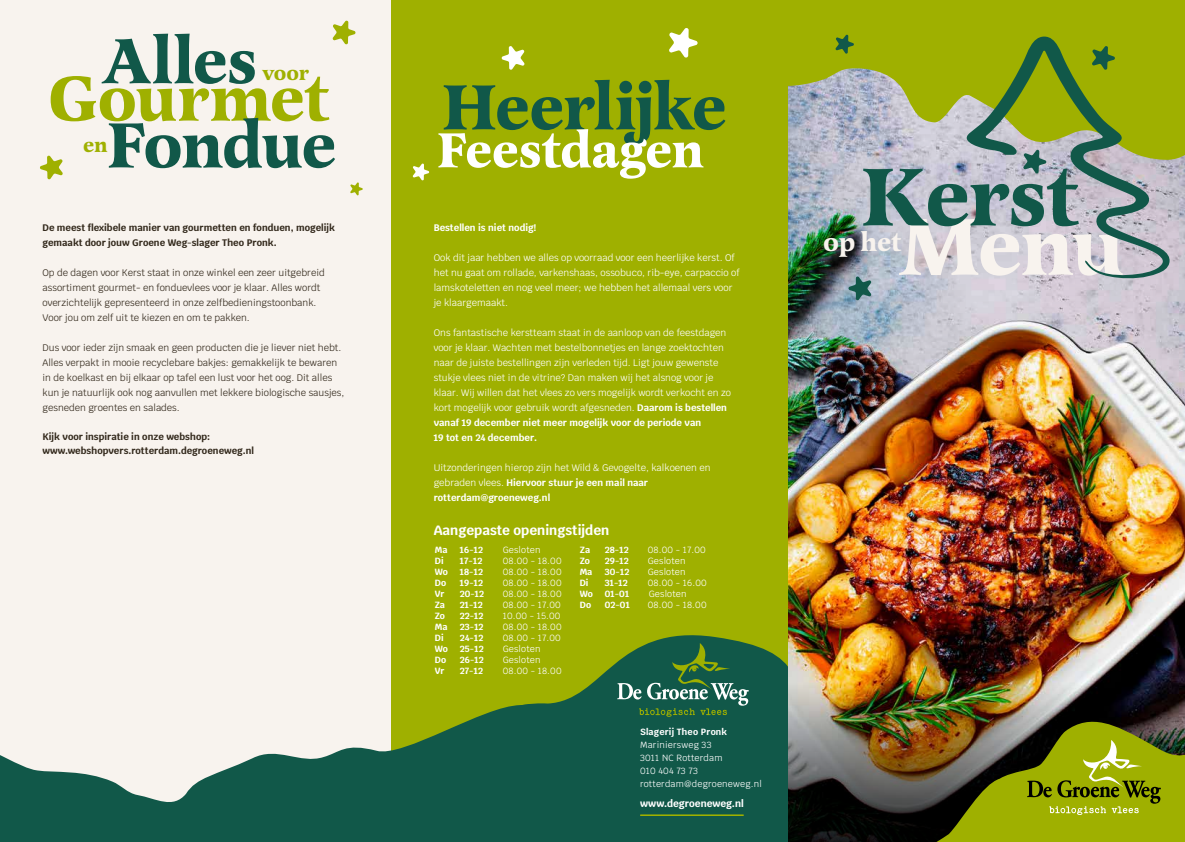
<style>
.page{position:relative;width:1185px;height:842px;background:#fff}
.page>*{position:absolute;margin:0;border:0;box-sizing:border-box;transform-origin:0 0}
.t1{font:700 84.8px "Latienne Pro";letter-spacing:-.02em;color:#115849}
.t2{font:700 83.6px "Latienne Pro";color:#f8f3ee}
.t3{font:700 66px "Latienne Pro";letter-spacing:-.025em;color:#115849}
.t4{font:700 66px "Latienne Pro";letter-spacing:-.01em;color:#9fb000}
.t5{font:700 50.9px "Latienne Pro";letter-spacing:-.01em;color:#fff}
.t6{font:700 26.6px "Latienne Pro";color:#f8f3ee}
.t7{font:700 21px "Latienne Pro";letter-spacing:-.015em;color:#9fb000}
.t8{font:700 13.5px "Krub";color:#fff}
.t9{font:700 10px "Krub";color:#fff}
.t10{font:9.5px/15px "Krub";color:#fff}
.t11{font:9.5px/15px "Krub";color:#33291c}
.t12{font:700 9.5px/15px "Krub";color:#33291c}
.t13{font:700 9.5px "Krub";color:#fff}
.t14{font:9px/13px "Krub";letter-spacing:.02em;color:#fff}
.t15{font:700 9px "Krub";letter-spacing:.02em;color:#fff}
.s1{font-weight:700}
</style>
<div class="page">
<div style="left:391px;top:0;width:397px;height:842px;background:#9fb000"></div>
<div style="left:0;top:0;width:391px;height:842px;background:#f8f3ee"></div>
<img style="left:788px;top:160px;width:397px;height:449px">
<svg style="left:848px;top:276px;width:24px;height:25px"></svg>
<svg style="left:788px;top:0;width:397px;height:160px;background:#a6b242"></svg>
<div style="left:423px;top:751px;width:365px;height:91px;background:#115849"></div>
<svg style="left:640px;top:814px;width:104px;height:2px"></svg>
<svg style="left:544px;top:635px;width:244px;height:116px;fill:#115849"></svg>
<svg style="left:617px;top:643px;width:132px;height:74px;background:#326e50"></svg>
<svg style="left:0;top:703px;width:544px;height:139px;fill:#115849"></svg>
<img style="left:788px;top:609px;width:397px;height:99px">
<img style="left:788px;top:708px;width:397px;height:134px">
<svg style="left:1027px;top:740px;width:134px;height:75px;background:#8d9b11"></svg>
<svg style="left:958px;top:36px;width:214px;height:243px;background:#a3af78"></svg>
<svg style="left:1091px;top:45px;width:24px;height:25px"></svg>
<svg style="left:835px;top:34px;width:19px;height:20px"></svg>
<svg style="left:40px;top:155px;width:23px;height:25px"></svg>
<svg style="left:332px;top:20px;width:24px;height:25px"></svg>
<svg style="left:350px;top:182px;width:13px;height:14px"></svg>
<svg style="left:501px;top:46px;width:24px;height:24px"></svg>
<svg style="left:669px;top:28px;width:29px;height:30px"></svg>
<svg style="left:412px;top:163px;width:17px;height:18px"></svg>
<h3 class="t3" style="left:103px;top:19px;width:155px">Alles</h3>
<h3 class="t7" style="left:262px;top:59px;width:48px">voor</h3>
<h3 class="t3" style="left:107px;top:103px;width:231px">Fondue</h3>
<h3 class="t4" style="left:48px;top:56px;width:283px">Gourmet</h3>
<h3 class="t7" style="left:83px;top:131px;width:26px">en</h3>
<p class="t12" style="left:43px;top:220px;width:294px">De meest flexibele manier van gourmetten en fonduen, mogelijk gemaakt door jouw Groene Weg-slager Theo Pronk.</p>
<p class="t11" style="left:43px;top:265px;width:284px">Op de dagen voor Kerst staat in onze winkel een zeer uitgebreid assortiment gourmet- en fonduevlees voor je klaar. Alles wordt overzichtelijk gepresenteerd in onze zelfbedieningstoonbank.<br>Voor jou om zelf uit te kiezen en om te pakken.</p>
<p class="t11" style="left:43px;top:340px;width:303px">Dus voor ieder zijn smaak en geen producten die je liever niet hebt.<br>Alles verpakt in mooie recyclebare bakjes: gemakkelijk te bewaren in de koelkast en bij elkaar op tafel een lust voor het oog. Dit alles kun je natuurlijk ook nog aanvullen met lekkere biologische sausjes, gesneden groentes en salades.</p>
<p class="t12" style="left:43px;top:430px;width:213px;line-height:14px">Kijk voor inspiratie in onze webshop: www.webshopvers.rotterdam.degroeneweg.nl</p>
<h3 class="t3" style="left:442px;top:65px;width:287px">Heerlijke</h3>
<h3 class="t5" style="left:437px;top:118px;width:269px">Feestdagen</h3>
<p class="t13" style="left:434px;top:222px;width:104px">Bestellen is niet nodig!</p>
<p class="t10" style="left:434px;top:250px;width:307px">Ook dit jaar hebben we alles op voorraad voor een heerlijke kerst. Of het nu gaat om rollade, varkenshaas, ossobuco, rib-eye, carpaccio of lamskoteletten en nog veel meer; we hebben het allemaal vers voor je klaargemaakt.</p>
<p class="t10" style="left:434px;top:325px;width:299px">Ons fantastische kerstteam staat in de aanloop van de feestdagen voor je klaar. Wachten met bestelbonnetjes en lange zoektochten naar de juiste bestellingen zijn verleden tijd. Ligt jouw gewenste stukje vlees niet in de vitrine? Dan maken wij het alsnog voor je klaar. Wij willen dat het vlees zo vers mogelijk wordt verkocht en zo kort mogelijk voor gebruik wordt afgesneden. <span class="s1">Daarom is bestellen vanaf 19 december niet meer mogelijk voor de periode van<br>19 tot en 24 december.</span></p>
<p class="t10" style="left:434px;top:460px;width:278px">Uitzonderingen hierop zijn het Wild &amp; Gevogelte, kalkoenen en gebraden vlees. <span class="s1">Hiervoor stuur je een mail naar rotterdam@groeneweg.nl</span></p>
<h3 class="t8" style="left:434px;top:522px;width:177px">Aangepaste openingstijden</h3>
<p class="t15" style="left:435px;top:545px;width:14px">Ma</p>
<p class="t15" style="left:460px;top:545px;width:25px">16-12</p>
<p class="t14" style="left:503px;top:544px;width:39px">Gesloten</p>
<p class="t15" style="left:435px;top:556px;width:10px">Di</p>
<p class="t15" style="left:460px;top:556px;width:24px">17-12</p>
<p class="t14" style="left:503px;top:555px;width:60px">08.00 - 18.00</p>
<p class="t15" style="left:435px;top:567px;width:15px">Wo</p>
<p class="t15" style="left:460px;top:567px;width:25px">18-12</p>
<p class="t14" style="left:503px;top:566px;width:60px">08.00 - 18.00</p>
<p class="t15" style="left:435px;top:578px;width:13px">Do</p>
<p class="t15" style="left:460px;top:578px;width:25px">19-12</p>
<p class="t14" style="left:503px;top:577px;width:60px">08.00 - 18.00</p>
<p class="t15" style="left:435px;top:589px;width:11px">Vr</p>
<p class="t15" style="left:460px;top:589px;width:26px">20-12</p>
<p class="t14" style="left:503px;top:588px;width:60px">08.00 - 18.00</p>
<p class="t15" style="left:435px;top:600px;width:12px">Za</p>
<p class="t15" style="left:460px;top:600px;width:24px">21-12</p>
<p class="t14" style="left:503px;top:599px;width:60px">08.00 - 17.00</p>
<p class="t15" style="left:435px;top:611px;width:12px">Zo</p>
<p class="t15" style="left:460px;top:611px;width:25px">22-12</p>
<p class="t14" style="left:503px;top:610px;width:59px">10.00 - 15.00</p>
<p class="t15" style="left:435px;top:622px;width:14px">Ma</p>
<p class="t15" style="left:460px;top:622px;width:25px">23-12</p>
<p class="t14" style="left:503px;top:621px;width:60px">08.00 - 18.00</p>
<p class="t15" style="left:435px;top:633px;width:10px">Di</p>
<p class="t15" style="left:460px;top:633px;width:25px">24-12</p>
<p class="t14" style="left:503px;top:632px;width:60px">08.00 - 17.00</p>
<p class="t15" style="left:435px;top:644px;width:15px">Wo</p>
<p class="t15" style="left:460px;top:644px;width:25px">25-12</p>
<p class="t14" style="left:503px;top:643px;width:39px">Gesloten</p>
<p class="t15" style="left:435px;top:655px;width:13px">Do</p>
<p class="t15" style="left:460px;top:655px;width:26px">26-12</p>
<p class="t14" style="left:503px;top:654px;width:39px">Gesloten</p>
<p class="t15" style="left:435px;top:666px;width:11px">Vr</p>
<p class="t15" style="left:460px;top:666px;width:25px">27-12</p>
<p class="t14" style="left:503px;top:664px;width:60px">08.00 - 18.00</p>
<p class="t15" style="left:580px;top:545px;width:12px">Za</p>
<p class="t15" style="left:605px;top:545px;width:25px">28-12</p>
<p class="t14" style="left:648px;top:544px;width:60px">08.00 - 17.00</p>
<p class="t15" style="left:580px;top:556px;width:12px">Zo</p>
<p class="t15" style="left:605px;top:556px;width:26px">29-12</p>
<p class="t14" style="left:648px;top:555px;width:39px">Gesloten</p>
<p class="t15" style="left:580px;top:567px;width:14px">Ma</p>
<p class="t15" style="left:605px;top:567px;width:26px">30-12</p>
<p class="t14" style="left:648px;top:565px;width:39px">Gesloten</p>
<p class="t15" style="left:580px;top:578px;width:10px">Di</p>
<p class="t15" style="left:605px;top:578px;width:25px">31-12</p>
<p class="t14" style="left:648px;top:576px;width:60px">08.00 - 16.00</p>
<p class="t15" style="left:580px;top:589px;width:15px">Wo</p>
<p class="t15" style="left:605px;top:589px;width:26px">01-01</p>
<p class="t14" style="left:649px;top:587px;width:39px">Gesloten</p>
<p class="t15" style="left:580px;top:600px;width:13px">Do</p>
<p class="t15" style="left:605px;top:600px;width:27px">02-01</p>
<p class="t14" style="left:648px;top:598px;width:60px">08.00 - 18.00</p>
<p class="t15" style="left:640px;top:727px;width:89px">Slagerij Theo Pronk</p>
<p class="t14" style="left:640px;top:739px;width:123px">Mariniersweg 33<br>3011 NC Rotterdam<br>010 404 73 73 rotterdam@degroeneweg.nl</p>
<p class="t9" style="left:640px;top:798px;width:105px">www.degroeneweg.nl</p>
<h1 class="t1" style="left:861px;top:143px;width:219px">Kerst</h1>
<h2 class="t2" style="left:899px;top:193px;width:227px">Menu</h2>
<h3 class="t6" style="left:823px;top:225px;width:79px">op het</h3>
</div>
